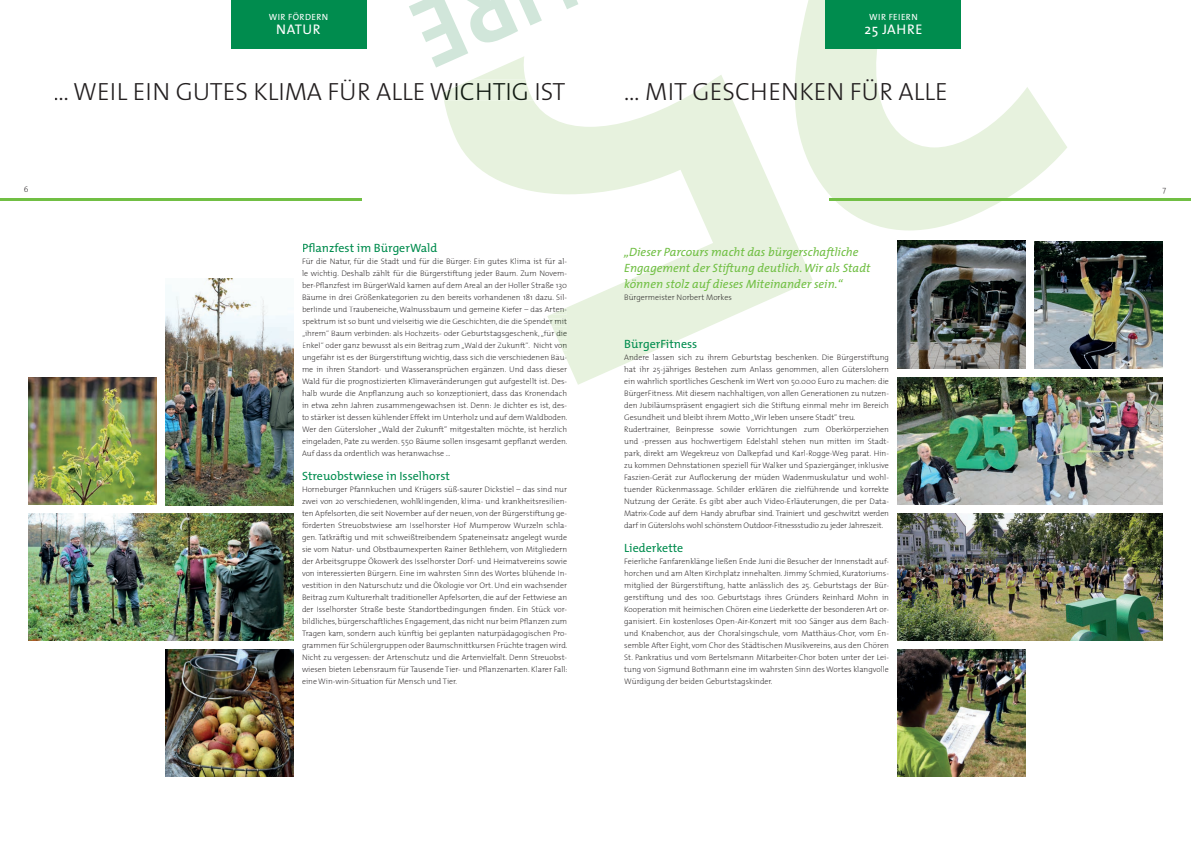
<style>
.page{position:relative;width:1191px;height:842px;background:#fff}
.page>*{position:absolute;margin:0;border:0;box-sizing:border-box;transform-origin:0 0}
.t1{font:300 25px "The Mix";color:#231f20}
.t2{font:14px "The Mix";letter-spacing:.04em;color:#fff}
.t3{font:italic 12px/16px "The Mix";color:#71bf44}
.t4{font:12px "The Mix";color:#008c4e}
.t5{font:9px "The Mix";letter-spacing:.04em;color:#fff}
.t6{font:200 8px/12px "The Mix";color:#231f20;text-align:justify}
</style>
<div class="page">
<svg style="left:797px;top:0;width:270px;height:230px"></svg>
<svg style="left:444px;top:56px;width:369px;height:329px"></svg>
<svg style="left:409px;top:0;width:169px;height:68px"></svg>
<div style="left:231px;top:0;width:135px;height:48px;background:#008c4e"></div>
<svg style="left:548px;top:307px;width:19px;height:53px"></svg>
<svg style="left:443px;top:80px;width:90px;height:21px;background:#eaf3e2"></svg>
<div style="left:825px;top:0;width:136px;height:48px;background:#008c4e"></div>
<hr style="left:829px;top:198px;width:362px;height:3px;background:#71bf44">
<hr style="left:0;top:198px;width:362px;height:3px;background:#71bf44">
<img style="left:165px;top:649px;width:128px;height:128px">
<img style="left:165px;top:279px;width:128px;height:226px">
<img style="left:1034px;top:241px;width:128px;height:128px">
<img style="left:28px;top:377px;width:129px;height:128px">
<img style="left:897px;top:241px;width:128px;height:128px">
<img style="left:897px;top:649px;width:128px;height:128px">
<img style="left:28px;top:513px;width:265px;height:128px">
<img style="left:897px;top:377px;width:265px;height:128px">
<img style="left:897px;top:513px;width:265px;height:128px">
<p class="t5" style="left:269px;top:10px;width:61px">WIR FÖRDERN</p>
<h2 class="t2" style="left:276px;top:18px;width:46px">NATUR</h2>
<h1 class="t1" style="left:53px;top:71px;width:514px">… WEIL EIN GUTES KLIMA FÜR ALLE WICHTIG IST</h1>
<p class="t5" style="left:869px;top:10px;width:50px">WIR FEIERN</p>
<h2 class="t2" style="left:864px;top:18px;width:60px">25 JAHRE</h2>
<h1 class="t1" style="left:624px;top:71px;width:325px">… MIT GESCHENKEN FÜR ALLE</h1>
<p class="t6" style="left:24px;top:183px;width:6px">6</p>
<p class="t6" style="left:1162px;top:183px;width:5px">7</p>
<h3 class="t4" style="left:302px;top:238px;width:137px">Pflanzfest im BürgerWald</h3>
<p class="t6" style="left:302px;top:255px;width:267px">Für die Natur, für die Stadt und für die Bürger: Ein gutes Klima ist für al&shy;le wichtig. Deshalb zählt für die Bürgerstiftung jeder Baum. Zum Novem&shy;ber-Pflanzfest im BürgerWald kamen auf dem Areal an der Holler Straße 130<br>Bäume in drei Größenkategorien zu den bereits vorhandenen 181 dazu. Sil&shy;berlinde und Traubeneiche, Walnussbaum und gemeine Kiefer – das Arten&shy;spektrum ist so bunt und vielseitig wie die Geschichten, die die Spender mit „ihrem“ Baum verbinden: als Hochzeits- oder Geburtstagsgeschenk, „für die Enkel“ oder ganz bewusst als ein Beitrag zum „Wald der Zukunft“. Nicht von ungefähr ist es der Bürgerstiftung wichtig, dass sich die verschiedenen Bäu&shy;me in ihren Standort- und Wasseransprüchen ergänzen. Und dass dieser Wald für die prognostizierten Klimaveränderungen gut aufgestellt ist. Des&shy;halb wurde die Anpflanzung auch so konzeptioniert, dass das Kronendach in etwa zehn Jahren zusammengewachsen ist. Denn: Je dichter es ist, des&shy;to stärker ist dessen kühlender Effekt im Unterholz und auf dem Waldboden.<br>Wer den Gütersloher „Wald der Zukunft“ mitgestalten möchte, ist herzlich eingeladen, Pate zu werden. 550 Bäume sollen insgesamt gepflanzt werden.<br>Auf dass da ordentlich was heranwachse …</p>
<h3 class="t4" style="left:302px;top:466px;width:149px">Streuobstwiese in Isselhorst</h3>
<p class="t6" style="left:302px;top:483px;width:267px">Horneburger Pfannkuchen und Krügers süß-saurer Dickstiel – das sind nur zwei von 20 verschiedenen, wohlklingenden, klima- und krankheitsresilien&shy;ten Apfelsorten, die seit November auf der neuen, von der Bürgerstiftung ge&shy;förderten Streuobstwiese am Isselhorster Hof Mumperow Wurzeln schla&shy;gen. Tatkräftig und mit schweißtreibendem Spateneinsatz angelegt wurde sie vom Natur- und Obstbaumexperten Rainer Bethlehem, von Mitgliedern der Arbeitsgruppe Ökowerk des Isselhorster Dorf- und Heimatvereins sowie von interessierten Bürgern. Eine im wahrsten Sinn des Wortes blühende In&shy;vestition in den Naturschutz und die Ökologie vor Ort. Und ein wachsender Beitrag zum Kulturerhalt traditioneller Apfelsorten, die auf der Fettwiese an der Isselhorster Straße beste Standortbedingungen finden. Ein Stück vor&shy;bildliches, bürgerschaftliches Engagement, das nicht nur beim Pflanzen zum Tragen kam, sondern auch künftig bei geplanten naturpädagogischen Pro&shy;grammen für Schülergruppen oder Baumschnittkursen Früchte tragen wird.<br>Nicht zu vergessen: der Artenschutz und die Artenvielfalt. Denn Streuobst&shy;wiesen bieten Lebensraum für Tausende Tier- und Pflanzenarten. Klarer Fall: eine Win-win-Situation für Mensch und Tier.</p>
<h3 class="t3" style="left:624px;top:244px;width:248px">„Dieser Parcours macht das bürgerschaftliche<br>Engagement der Stiftung deutlich. Wir als Stadt können stolz auf dieses Miteinander sein.“</h3>
<p class="t6" style="left:624px;top:291px;width:109px">Bürgermeister Norbert Morkes</p>
<h3 class="t4" style="left:624px;top:334px;width:75px">BürgerFitness</h3>
<p class="t6" style="left:624px;top:351px;width:266px;text-align:left">Andere lassen sich zu ihrem Geburtstag beschenken. Die Bürgerstiftung hat ihr 25-jähriges Bestehen zum Anlass genommen, allen Güterslohern ein wahrlich sportliches Geschenk im Wert von 50.000 Euro zu machen: die BürgerFitness. Mit diesem nachhaltigen, von allen Generationen zu nutzen&shy;den Jubiläumspräsent engagiert sich die Stiftung einmal mehr im Bereich Gesundheit und bleibt ihrem Motto „Wir leben unsere Stadt“ treu.<br>Rudertrainer, Beinpresse sowie Vorrichtungen zum Oberkörperziehen und -pressen aus hochwertigem Edelstahl stehen nun mitten im Stadt&shy;park, direkt am Wegekreuz von Dalkepfad und Karl-Rogge-Weg parat. Hin&shy;zu kommen Dehnstationen speziell für Walker und Spaziergänger, inklusive Faszien-Gerät zur Auflockerung der müden Wadenmuskulatur und wohl&shy;tuender Rückenmassage. Schilder erklären die zielführende und korrekte Nutzung der Geräte. Es gibt aber auch Video-Erläuterungen, die per Data-Matrix-Code auf dem Handy abrufbar sind. Trainiert und geschwitzt werden darf in Güterslohs wohl schönstem Outdoor-Fitnessstudio zu jeder Jahreszeit.</p>
<h3 class="t4" style="left:624px;top:538px;width:61px">Liederkette</h3>
<p class="t6" style="left:624px;top:555px;width:266px">Feierliche Fanfarenklänge ließen Ende Juni die Besucher der Innenstadt auf&shy;horchen und am Alten Kirchplatz innehalten. Jimmy Schmied, Kuratoriums&shy;mitglied der Bürgerstiftung, hatte anlässlich des 25. Geburtstags der Bür&shy;gerstiftung und des 100. Geburtstags ihres Gründers Reinhard Mohn in Kooperation mit heimischen Chören eine Liederkette der besonderen Art or&shy;ganisiert. Ein kostenloses Open-Air-Konzert mit 100 Sänger aus dem Bach&shy;und Knabenchor, aus der Choralsingschule, vom Matthäus-Chor, vom En&shy;semble After Eight, vom Chor des Städtischen Musikvereins, aus den Chören St. Pankratius und vom Bertelsmann Mitarbeiter-Chor boten unter der Lei&shy;tung von Sigmund Bothmann eine im wahrsten Sinn des Wortes klangvolle Würdigung der beiden Geburtstagskinder.</p>
</div>
